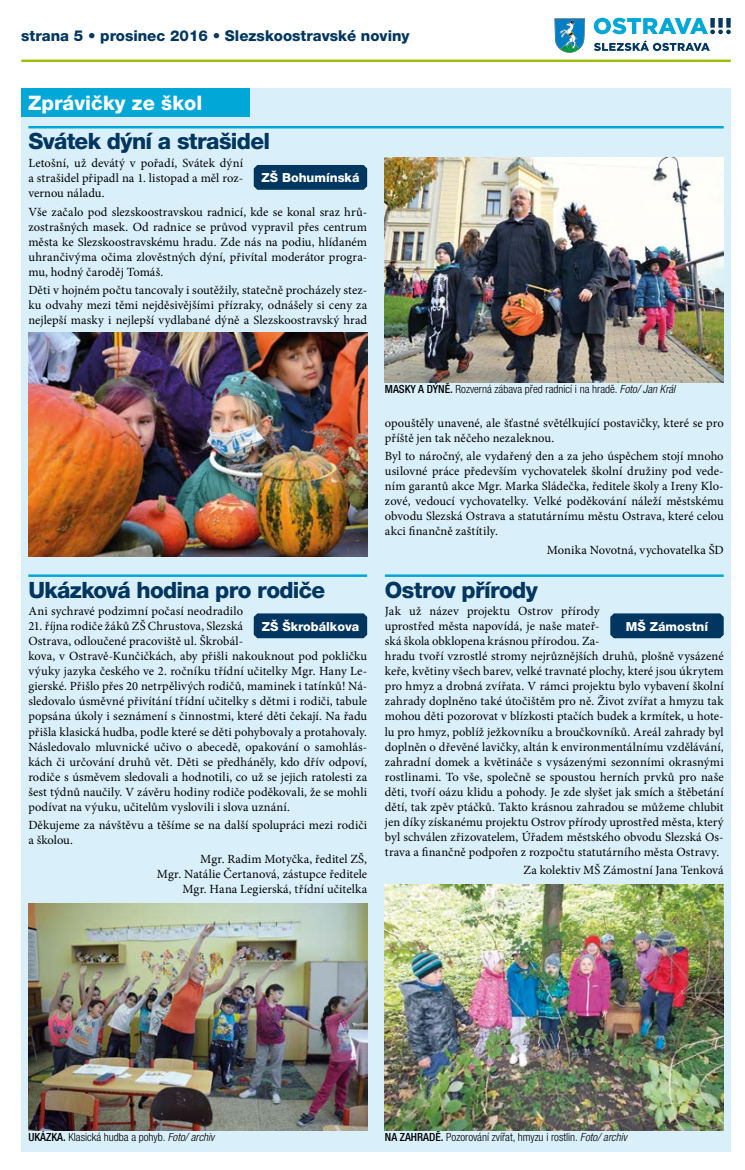
<style>
.page{position:relative;width:745px;height:1170px;background:#fff}
.page>*{position:absolute;margin:0;border:0;box-sizing:border-box;transform-origin:0 0}
.t1{font:800 22.5px "Helvetica Neue LT Pro";letter-spacing:-.03em;color:#00365f}
.t2{font:800 20px "Helvetica Neue LT Pro";color:#fff}
.t3{font:800 15px "Helvetica Neue LT Pro";color:#00365f}
.t4{font:12.5px/15px "Minion Pro";letter-spacing:.005em;color:#000}
.t5{font:800 12.5px "Helvetica Neue LT Pro";color:#fff}
.t6{font:300 condensed 11.25px "Helvetica Neue LT Pro";color:#000}
.s1{font-weight:500}
.s2{font-style:italic}
</style>
<div class="page">
<svg style="left:554px;top:18px;width:31px;height:35px"></svg>
<svg style="left:593px;top:18px;width:137px;height:16px"></svg>
<svg style="left:594px;top:40px;width:115px;height:11px"></svg>
<hr style="left:21px;top:60px;width:709px;height:2px;background:#a0bb0f">
<div style="left:21px;top:89px;width:709px;height:1063px;background:#d9eff9"></div>
<div style="left:21px;top:89px;width:229px;height:28px;background:#00a7d7"></div>
<div style="left:253px;top:613px;width:114px;height:25px;background:#00365f"></div>
<div style="left:253px;top:165px;width:114px;height:25px;background:#00365f"></div>
<div style="left:610px;top:613px;width:113px;height:25px;background:#00365f"></div>
<hr style="left:384px;top:574px;width:339px;height:3px;background:#00a7d7">
<img style="left:384px;top:884px;width:339px;height:246px">
<img style="left:28px;top:903px;width:339px;height:227px">
<img style="left:28px;top:332px;width:339px;height:224px">
<img style="left:384px;top:158px;width:339px;height:224px">
<hr style="left:28px;top:574px;width:339px;height:3px;background:#00a7d7">
<hr style="left:28px;top:126px;width:695px;height:2px;background:#00a7d7">
<p class="t3" style="left:21px;top:27px;width:389px">strana 5 • prosinec 2016 • Slezskoostravské noviny</p>
<h2 class="t2" style="left:28px;top:91px;width:176px">Zprávičky ze škol</h2>
<h1 class="t1" style="left:28px;top:128px;width:243px">Svátek dýní a strašidel</h1>
<p class="t4" style="left:28px;top:155px;width:216px;text-align:justify">Letošní, už devátý v pořadí, Svátek dýní a strašidel připadl na 1. listopad a měl roz&shy;vernou náladu.</p>
<p class="t4" style="left:28px;top:204px;width:340px;text-align:justify">Vše začalo pod slezskoostravskou radnicí, kde se konal sraz hrů&shy;zostrašných masek. Od radnice se průvod vypravil přes centrum města ke Slezskoostravskému hradu. Zde nás na podiu, hlídaném uhrančivýma očima zlověstných dýní, přivítal moderátor progra&shy;mu, hodný čaroděj Tomáš.</p>
<p class="t4" style="left:28px;top:283px;width:340px;text-align:justify">Děti v hojném počtu tancovaly i soutěžily, statečně procházely stez&shy;ku odvahy mezi těmi nejděsivějšími přízraky, odnášely si ceny za nejlepší masky i nejlepší vydlabané dýně a Slezskoostravský hrad</p>
<p class="t5" style="left:261px;top:170px;width:99px">ZŠ Bohumínská</p>
<h1 class="t1" style="left:28px;top:576px;width:298px">Ukázková hodina pro rodiče</h1>
<p class="t4" style="left:28px;top:604px;width:216px">Ani sychravé podzimní počasí neodradilo</p>
<p class="t4" style="left:28px;top:619px;width:340px">21. října rodiče žáků ZŠ Chrustova, Slezská<br>Ostrava, odloučené pracoviště ul. Škrobál-<br>kova, v Ostravě-Kunčičkách, aby přišli nakouknout pod pokličku výuky jazyka českého ve 2. ročníku třídní učitelky Mgr. Hany Le&shy;gierské. Přišlo přes 20 netrpělivých rodičů, maminek i tatínků! Ná&shy;sledovalo úsměvné přivítání třídní učitelky s dětmi i rodiči, tabule popsána úkoly i seznámení s činnostmi, které děti čekají. Na řadu přišla klasická hudba, podle které se děti pohybovaly a protahovaly.<br>Následovalo mluvnické učivo o abecedě, opakování o samohlás&shy;kách či určování druhů vět. Děti se předháněly, kdo dřív odpoví, rodiče s úsměvem sledovali a hodnotili, co už se jejich ratolesti za šest týdnů naučily. V závěru hodiny rodiče poděkovali, že se mohli podívat na výuku, učitelům vyslovili i slova uznání.</p>
<p class="t4" style="left:28px;top:817px;width:340px">Děkujeme za návštěvu a těšíme se na další spolupráci mezi rodiči a školou.</p>
<p class="t4" style="left:157px;top:851px;width:211px;text-align:right">Mgr. Radim Motyčka, ředitel ZŠ,<br>Mgr. Natálie Čertanová, zástupce ředitele<br>Mgr. Hana Legierská, třídní učitelka</p>
<p class="t5" style="left:261px;top:618px;width:99px">ZŠ Škrobálkova</p>
<p class="t6" style="left:384px;top:383px;width:292px"><span class="s1">MASKY A DÝNĚ.</span> Rozverná zábava před radnicí i na hradě. <span class="s2">Foto/ Jan Král</span></p>
<p class="t4" style="left:384px;top:415px;width:340px">opouštěly unavené, ale šťastné světélkující postavičky, které se pro příště jen tak něčeho nezaleknou.</p>
<p class="t4" style="left:384px;top:449px;width:340px;text-align:justify">Byl to náročný, ale vydařený den a za jeho úspěchem stojí mnoho usilovné práce především vychovatelek školní družiny pod vede&shy;ním garantů akce Mgr. Marka Sládečka, ředitele školy a Ireny Klo&shy;zové, vedoucí vychovatelky. Velké poděkování náleží městskému obvodu Slezská Ostrava a statutárnímu městu Ostrava, které celou akci finančně zaštítily.</p>
<p class="t4" style="left:546px;top:542px;width:178px">Monika Novotná, vychovatelka ŠD</p>
<h1 class="t1" style="left:384px;top:576px;width:154px">Ostrov přírody</h1>
<p class="t4" style="left:384px;top:604px;width:340px">Jak už název projektu Ostrov přírody<br>uprostřed města napovídá, je naše mateř-<br>ská škola obklopena krásnou přírodou. Za-<br>hradu tvoří vzrostlé stromy nejrůznějších druhů, plošně vysázené keře, květiny všech barev, velké travnaté plochy, které jsou úkrytem pro hmyz a drobná zvířata. V rámci projektu bylo vybavení školní zahrady doplněno také útočištěm pro ně. Život zvířat a hmyzu tak mohou děti pozorovat v blízkosti ptačích budek a krmítek, u hote&shy;lu pro hmyz, poblíž ježkovníku a broučkovníků. Areál zahrady byl doplněn o dřevěné lavičky, altán k environmentálnímu vzdělávání, zahradní domek a květináče s vysázenými sezonními okrasnými rostlinami. To vše, společně se spoustou herních prvků pro naše děti, tvoří oázu klidu a pohody. Je zde slyšet jak smích a štěbetání dětí, tak zpěv ptáčků. Takto krásnou zahradou se můžeme chlubit jen díky získanému projektu Ostrov přírody uprostřed města, který byl schválen zřizovatelem, Úřadem městského obvodu Slezská Os&shy;trava a finančně podpořen z rozpočtu statutárního města Ostravy.</p>
<p class="t4" style="left:523px;top:862px;width:201px">Za kolektiv MŠ Zámostní Jana Tenková</p>
<p class="t5" style="left:625px;top:618px;width:84px">MŠ Zámostní</p>
<p class="t6" style="left:28px;top:1130px;width:187px"><span class="s1">UKÁZKA.</span> Klasická hudba a pohyb. <span class="s2">Foto/ archiv</span></p>
<p class="t6" style="left:384px;top:1130px;width:243px"><span class="s1">NA ZAHRADĚ.</span> Pozorování zvířat, hmyzu i rostlin. <span class="s2">Foto/ archiv</span></p>
</div>
